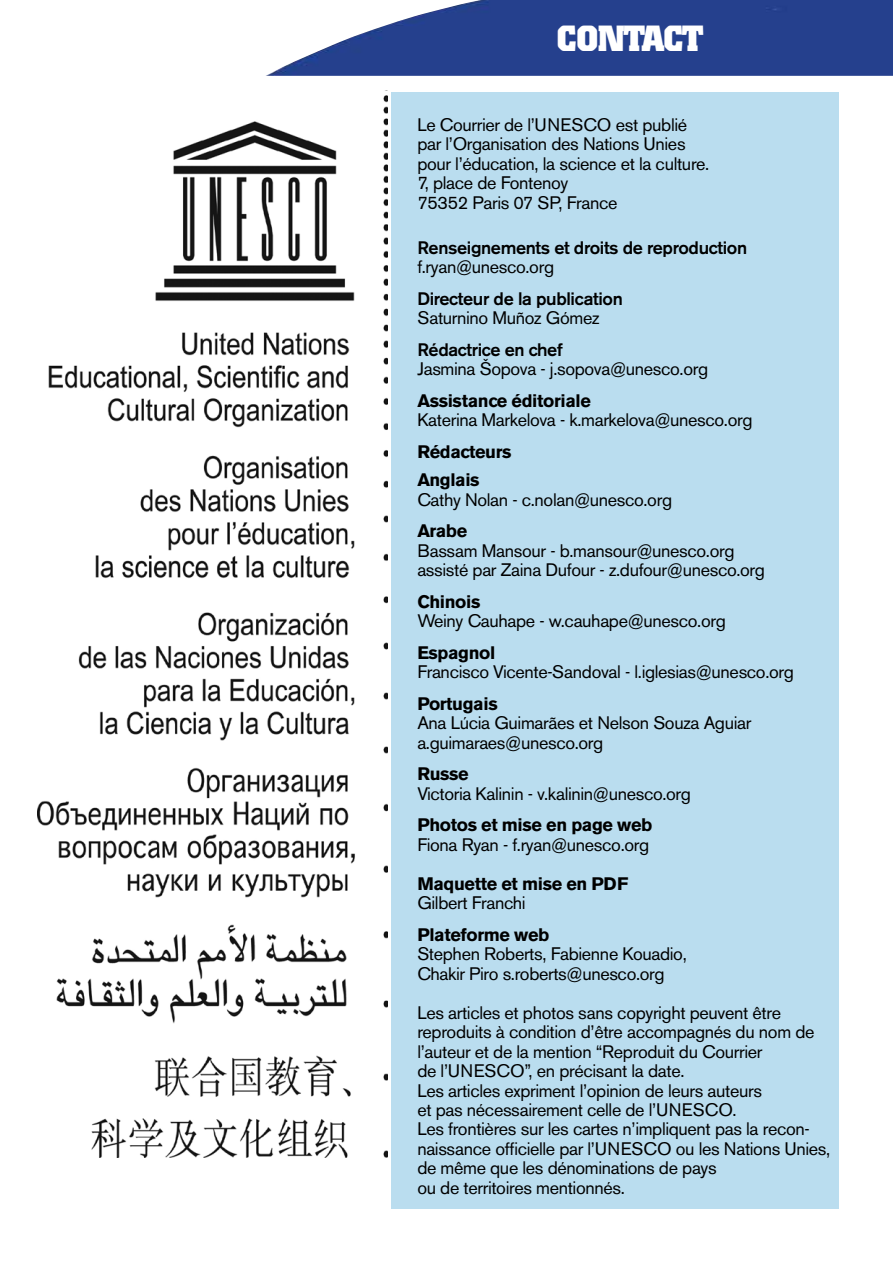
<style>
.page{position:relative;width:893px;height:1263px;background:#fff}
.page>*{position:absolute;margin:0;border:0;box-sizing:border-box;transform-origin:0 0}
.t1{font:700 36px "Colossalis";color:#fff}
.t2{font:18px/19.5px "Akzidenz Grotesk BE";letter-spacing:-.02em;color:#000}
.t3{font:700 18px/28.5px "Akzidenz Grotesk BE";letter-spacing:-.02em;color:#000}
.t4{font:500 18px "Akzidenz Grotesk BE";letter-spacing:-.02em;color:#000}
</style>
<div class="page">
<img style="left:266px;top:0;width:627px;height:76px">
<img style="left:38px;top:90px;width:350px;height:1068px">
<div style="left:392px;top:92px;width:447px;height:1117px;background:#baddef"></div>
<h1 class="t1" style="left:556px;top:17px;width:22px">CONTACT</h1>
<p class="t2" style="left:417px;top:115px;width:294px">Le Courrier de l’UNESCO est publié par l’Organisation des Nations Unies pour l’éducation, la science et la culture.<br>7, place de Fontenoy<br>75352 Paris 07 SP, France</p>
<p class="t4" style="left:417px;top:236px;width:331px">Renseignements et droits de reproduction</p>
<p class="t2" style="left:417px;top:257px;width:138px">f.ryan@unesco.org</p>
<p class="t4" style="left:417px;top:287px;width:207px">Directeur de la publication</p>
<p class="t2" style="left:417px;top:308px;width:184px">Saturnino Muñoz Gómez</p>
<p class="t4" style="left:417px;top:338px;width:147px">Rédactrice en chef</p>
<p class="t2" style="left:417px;top:359px;width:292px">Jasmina Šopova - j.sopova@unesco.org</p>
<p class="t3" style="left:417px;top:386px;width:175px">Assistance éditoriale</p>
<p class="t2" style="left:417px;top:410px;width:337px">Katerina Markelova - k.markelova@unesco.org</p>
<p class="t3" style="left:417px;top:437px;width:96px">Rédacteurs<br>Anglais</p>
<p class="t2" style="left:417px;top:489px;width:256px">Cathy Nolan - c.nolan@unesco.org</p>
<p class="t3" style="left:417px;top:517px;width:51px">Arabe</p>
<p class="t2" style="left:417px;top:540px;width:349px">Bassam Mansour - b.mansour@unesco.org assisté par Zaina Dufour - z.dufour@unesco.org</p>
<p class="t3" style="left:417px;top:587px;width:65px">Chinois</p>
<p class="t2" style="left:417px;top:611px;width:310px">Weiny Cauhape - w.cauhape@unesco.org</p>
<p class="t3" style="left:417px;top:638px;width:80px">Espagnol</p>
<p class="t2" style="left:417px;top:662px;width:378px">Francisco Vicente-Sandoval - l.iglesias@unesco.org</p>
<p class="t3" style="left:417px;top:689px;width:82px">Portugais</p>
<p class="t2" style="left:417px;top:713px;width:336px">Ana Lúcia Guimarães et Nelson Souza Aguiar a.guimaraes@unesco.org</p>
<p class="t3" style="left:417px;top:760px;width:53px">Russe</p>
<p class="t2" style="left:417px;top:783px;width:275px">Victoria Kalinin - v.kalinin@unesco.org</p>
<p class="t3" style="left:417px;top:811px;width:237px">Photos et mise en page web</p>
<p class="t2" style="left:417px;top:834px;width:233px">Fiona Ryan - f.ryan@unesco.org</p>
<p class="t3" style="left:417px;top:869px;width:211px">Maquette et mise en PDF</p>
<p class="t2" style="left:417px;top:893px;width:110px">Gilbert Franchi</p>
<p class="t3" style="left:417px;top:920px;width:134px">Plateforme web</p>
<p class="t2" style="left:417px;top:944px;width:271px">Stephen Roberts, Fabienne Kouadio,<br>Chakir Piro s.roberts@unesco.org</p>
<p class="t2" style="left:417px;top:1002px;width:414px">Les articles et photos sans copyright peuvent être reproduits à condition d’être accompagnés du nom de l’auteur et de la mention “Reproduit du Courrier<br>de l’UNESCO”, en précisant la date.<br>Les articles expriment l’opinion de leurs auteurs<br>et pas nécessairement celle de l’UNESCO.<br>Les frontières sur les cartes n’impliquent pas la recon&shy;naissance officielle par l’UNESCO ou les Nations Unies, de même que les dénominations de pays<br>ou de territoires mentionnés.</p>
</div>
